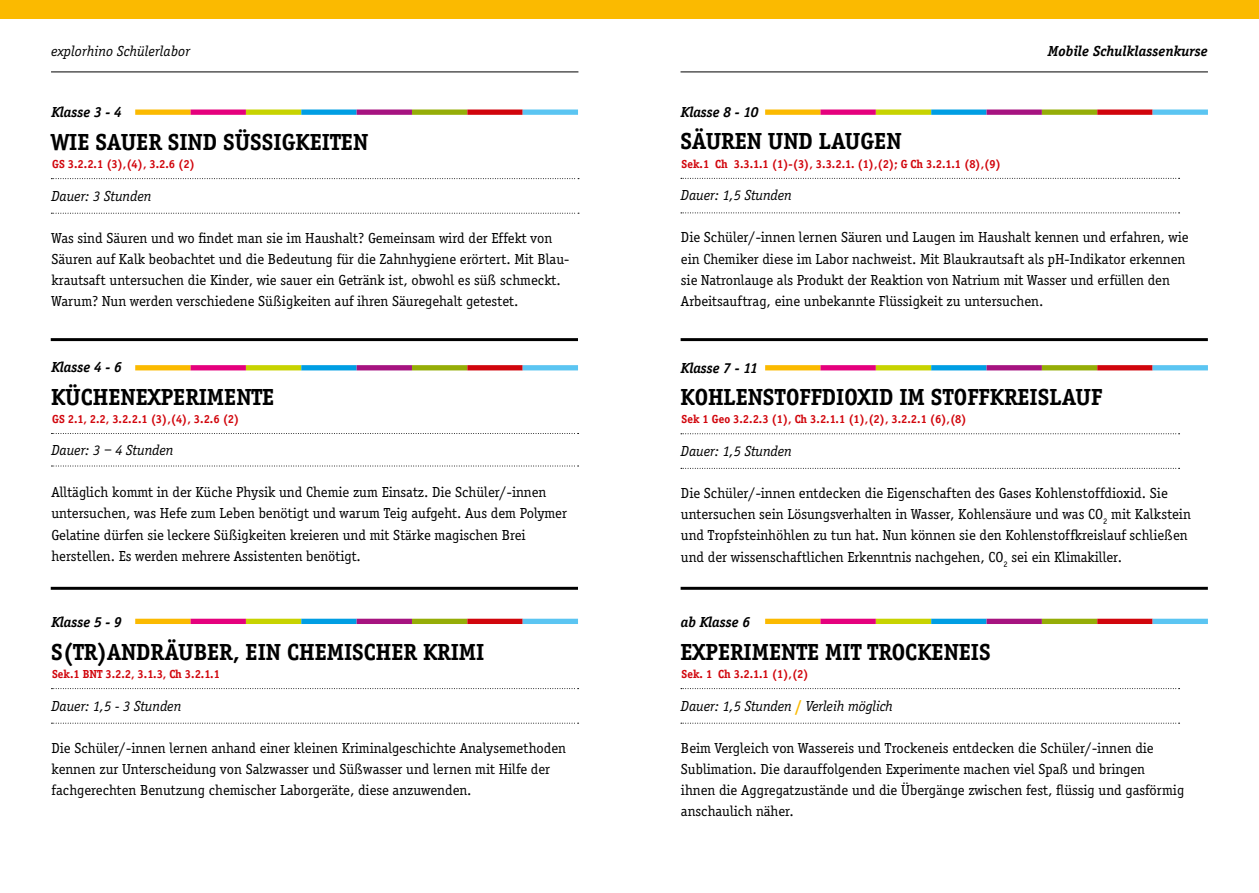
<style>
.page{position:relative;width:1259px;height:893px;background:#fff}
.page>*{position:absolute;margin:0;border:0;box-sizing:border-box;transform-origin:0 0}
.t1{font:700 24px "Officina Serif";color:#000}
.t2{font:15px/21.3px "Officina Serif";color:#000}
.t3{font:italic 15px "Officina Serif";letter-spacing:-.005em;color:#000}
.t4{font:italic 700 15px "Officina Serif";color:#000}
.t5{font:700 12px "Officina Serif";color:#d1050c}
.s1{font-weight:700;font-style:normal;color:#fbba00}
</style>
<div class="page">
<hr style="left:680px;top:72px;width:528px;height:1px;background:#000">
<hr style="left:51px;top:72px;width:527px;height:1px;background:#000">
<svg style="left:51px;top:466px;width:527px;height:1px"></svg>
<svg style="left:51px;top:433px;width:527px;height:1px"></svg>
<svg style="left:51px;top:723px;width:527px;height:1px"></svg>
<svg style="left:51px;top:688px;width:527px;height:1px"></svg>
<svg style="left:681px;top:213px;width:498px;height:1px"></svg>
<svg style="left:681px;top:178px;width:498px;height:1px"></svg>
<svg style="left:681px;top:723px;width:498px;height:1px"></svg>
<svg style="left:681px;top:688px;width:498px;height:1px"></svg>
<svg style="left:681px;top:468px;width:498px;height:1px"></svg>
<svg style="left:681px;top:433px;width:498px;height:1px"></svg>
<div style="left:0;top:0;width:1259px;height:19px;background:#fbba00"></div>
<svg style="left:51px;top:213px;width:528px;height:1px"></svg>
<svg style="left:51px;top:178px;width:528px;height:1px"></svg>
<div style="left:135px;top:110px;width:56px;height:5px;background:#fbba00"></div>
<div style="left:191px;top:110px;width:55px;height:5px;background:#e5007d"></div>
<div style="left:246px;top:110px;width:55px;height:5px;background:#c7d300"></div>
<div style="left:301px;top:110px;width:56px;height:5px;background:#009ee3"></div>
<div style="left:357px;top:110px;width:55px;height:5px;background:#a61380"></div>
<div style="left:412px;top:110px;width:55px;height:5px;background:#95ad07"></div>
<div style="left:467px;top:110px;width:56px;height:5px;background:#d1050c"></div>
<div style="left:523px;top:110px;width:55px;height:5px;background:#5bc5f2"></div>
<div style="left:765px;top:110px;width:55px;height:5px;background:#fbba00"></div>
<div style="left:820px;top:110px;width:56px;height:5px;background:#e5007d"></div>
<div style="left:876px;top:110px;width:55px;height:5px;background:#c7d300"></div>
<div style="left:931px;top:110px;width:55px;height:5px;background:#009ee3"></div>
<div style="left:986px;top:110px;width:56px;height:5px;background:#a61380"></div>
<div style="left:1042px;top:110px;width:55px;height:5px;background:#95ad07"></div>
<div style="left:1097px;top:110px;width:55px;height:5px;background:#d1050c"></div>
<div style="left:1152px;top:110px;width:56px;height:5px;background:#5bc5f2"></div>
<div style="left:135px;top:365px;width:56px;height:5px;background:#fbba00"></div>
<div style="left:191px;top:365px;width:55px;height:5px;background:#e5007d"></div>
<div style="left:246px;top:365px;width:55px;height:5px;background:#c7d300"></div>
<div style="left:301px;top:365px;width:56px;height:5px;background:#009ee3"></div>
<div style="left:357px;top:365px;width:55px;height:5px;background:#a61380"></div>
<div style="left:412px;top:365px;width:55px;height:5px;background:#95ad07"></div>
<div style="left:467px;top:365px;width:56px;height:5px;background:#d1050c"></div>
<div style="left:523px;top:365px;width:55px;height:5px;background:#5bc5f2"></div>
<div style="left:765px;top:365px;width:55px;height:5px;background:#fbba00"></div>
<div style="left:820px;top:365px;width:56px;height:5px;background:#e5007d"></div>
<div style="left:876px;top:365px;width:55px;height:5px;background:#c7d300"></div>
<div style="left:931px;top:365px;width:55px;height:5px;background:#009ee3"></div>
<div style="left:986px;top:365px;width:56px;height:5px;background:#a61380"></div>
<div style="left:1042px;top:365px;width:55px;height:5px;background:#95ad07"></div>
<div style="left:1097px;top:365px;width:55px;height:5px;background:#d1050c"></div>
<div style="left:1152px;top:365px;width:56px;height:5px;background:#5bc5f2"></div>
<div style="left:135px;top:619px;width:56px;height:5px;background:#fbba00"></div>
<div style="left:191px;top:619px;width:55px;height:5px;background:#e5007d"></div>
<div style="left:246px;top:619px;width:55px;height:5px;background:#c7d300"></div>
<div style="left:301px;top:619px;width:56px;height:5px;background:#009ee3"></div>
<div style="left:357px;top:619px;width:55px;height:5px;background:#a61380"></div>
<div style="left:412px;top:619px;width:55px;height:5px;background:#95ad07"></div>
<div style="left:467px;top:619px;width:56px;height:5px;background:#d1050c"></div>
<div style="left:523px;top:619px;width:55px;height:5px;background:#5bc5f2"></div>
<div style="left:765px;top:619px;width:55px;height:5px;background:#fbba00"></div>
<div style="left:820px;top:619px;width:56px;height:5px;background:#e5007d"></div>
<div style="left:876px;top:619px;width:55px;height:5px;background:#c7d300"></div>
<div style="left:931px;top:619px;width:55px;height:5px;background:#009ee3"></div>
<div style="left:986px;top:619px;width:56px;height:5px;background:#a61380"></div>
<div style="left:1042px;top:619px;width:55px;height:5px;background:#95ad07"></div>
<div style="left:1097px;top:619px;width:55px;height:5px;background:#d1050c"></div>
<div style="left:1152px;top:619px;width:56px;height:5px;background:#5bc5f2"></div>
<hr style="left:51px;top:338px;width:527px;height:3px;background:#000">
<hr style="left:680px;top:338px;width:527px;height:3px;background:#000">
<hr style="left:51px;top:587px;width:527px;height:3px;background:#000">
<hr style="left:680px;top:587px;width:527px;height:3px;background:#000">
<p class="t3" style="left:51px;top:43px;width:140px">explorhino Schülerlabor</p>
<p class="t4" style="left:1048px;top:42px;width:162px">Mobile Schulklassenkurse</p>
<p class="t4" style="left:51px;top:103px;width:72px">Klasse 3 - 4</p>
<h1 class="t1" style="left:51px;top:127px;width:319px">WIE SAUER SIND SÜSSIGKEITEN</h1>
<p class="t5" style="left:52px;top:157px;width:144px">GS 3.2.2.1 (3),(4), 3.2.6 (2)</p>
<p class="t3" style="left:51px;top:187px;width:101px">Dauer: 3 Stunden</p>
<p class="t2" style="left:51px;top:227px;width:519px">Was sind Säuren und wo findet man sie im Haushalt? Gemeinsam wird der Effekt von Säuren auf Kalk beobachtet und die Bedeutung für die Zahnhygiene erörtert. Mit Blau&shy;krautsaft untersuchen die Kinder, wie sauer ein Getränk ist, obwohl es süß schmeckt.<br>Warum? Nun werden verschiedene Süßigkeiten auf ihren Säuregehalt getestet.</p>
<p class="t4" style="left:51px;top:358px;width:72px">Klasse 4 - 6</p>
<h1 class="t1" style="left:51px;top:382px;width:225px">KÜCHENEXPERIMENTE</h1>
<p class="t5" style="left:52px;top:412px;width:189px">GS 2.1, 2.2, 3.2.2.1 (3),(4), 3.2.6 (2)</p>
<p class="t3" style="left:51px;top:442px;width:123px">Dauer: 3 – 4 Stunden</p>
<p class="t2" style="left:51px;top:482px;width:517px">Alltäglich kommt in der Küche Physik und Chemie zum Einsatz. Die Schüler/-innen untersuchen, was Hefe zum Leben benötigt und warum Teig aufgeht. Aus dem Polymer Gelatine dürfen sie leckere Süßigkeiten kreieren und mit Stärke magischen Brei herstellen. Es werden mehrere Assistenten benötigt.</p>
<p class="t4" style="left:51px;top:613px;width:72px">Klasse 5 - 9</p>
<h1 class="t1" style="left:51px;top:637px;width:435px">S(TR)ANDRÄUBER, EIN CHEMISCHER KRIMI</h1>
<p class="t5" style="left:52px;top:667px;width:169px">Sek.1 BNT 3.2.2, 3.1.3, Ch 3.2.1.1</p>
<p class="t3" style="left:51px;top:697px;width:131px">Dauer: 1,5 - 3 Stunden</p>
<p class="t2" style="left:51px;top:737px;width:516px">Die Schüler/-innen lernen anhand einer kleinen Kriminalgeschichte Analysemethoden kennen zur Unterscheidung von Salzwasser und Süßwasser und lernen mit Hilfe der fachgerechten Benutzung chemischer Laborgeräte, diese anzuwenden.</p>
<p class="t4" style="left:681px;top:103px;width:79px">Klasse 8 - 10</p>
<h1 class="t1" style="left:680px;top:127px;width:222px">SÄUREN UND LAUGEN</h1>
<p class="t5" style="left:681px;top:157px;width:321px">Sek.1 Ch 3.3.1.1 (1)-(3), 3.3.2.1. (1),(2); G Ch 3.2.1.1 (8),(9)</p>
<p class="t3" style="left:681px;top:187px;width:112px">Dauer: 1,5 Stunden</p>
<p class="t2" style="left:681px;top:227px;width:509px">Die Schüler/-innen lernen Säuren und Laugen im Haushalt kennen und erfahren, wie ein Chemiker diese im Labor nachweist. Mit Blaukrautsaft als pH-Indikator erkennen sie Natronlauge als Produkt der Reaktion von Natrium mit Wasser und erfüllen den Arbeitsauftrag, eine unbekannte Flüssigkeit zu untersuchen.</p>
<p class="t4" style="left:681px;top:359px;width:78px">Klasse 7 - 11</p>
<h1 class="t1" style="left:680px;top:383px;width:423px">KOHLENSTOFFDIOXID IM STOFFKREISLAUF</h1>
<p class="t5" style="left:681px;top:412px;width:286px">Sek 1 Geo 3.2.2.3 (1), Ch 3.2.1.1 (1),(2), 3.2.2.1 (6),(8)</p>
<p class="t3" style="left:681px;top:443px;width:112px">Dauer: 1,5 Stunden</p>
<p class="t2" style="left:681px;top:482px;width:511px">Die Schüler/-innen entdecken die Eigenschaften des Gases Kohlenstoffdioxid. Sie untersuchen sein Lösungsverhalten in Wasser, Kohlensäure und was CO<sub>2</sub> mit Kalkstein und Tropfsteinhöhlen zu tun hat. Nun können sie den Kohlenstoffkreislauf schließen und der wissenschaftlichen Erkenntnis nachgehen, CO<sub>2</sub> sei ein Klimakiller.</p>
<p class="t4" style="left:681px;top:613px;width:71px">ab Klasse 6</p>
<h1 class="t1" style="left:680px;top:637px;width:312px">EXPERIMENTE MIT TROCKENEIS</h1>
<p class="t5" style="left:681px;top:667px;width:128px">Sek. 1 Ch 3.2.1.1 (1),(2)</p>
<p class="t3" style="left:681px;top:697px;width:213px">Dauer: 1,5 Stunden <span class="s1">/</span> Verleih möglich</p>
<p class="t2" style="left:681px;top:737px;width:505px">Beim Vergleich von Wassereis und Trockeneis entdecken die Schüler/-innen die Sublimation. Die darauffolgenden Experimente machen viel Spaß und bringen<br>ihnen die Aggregatzustände und die Übergänge zwischen fest, flüssig und gasförmig anschaulich näher.</p>
</div>
